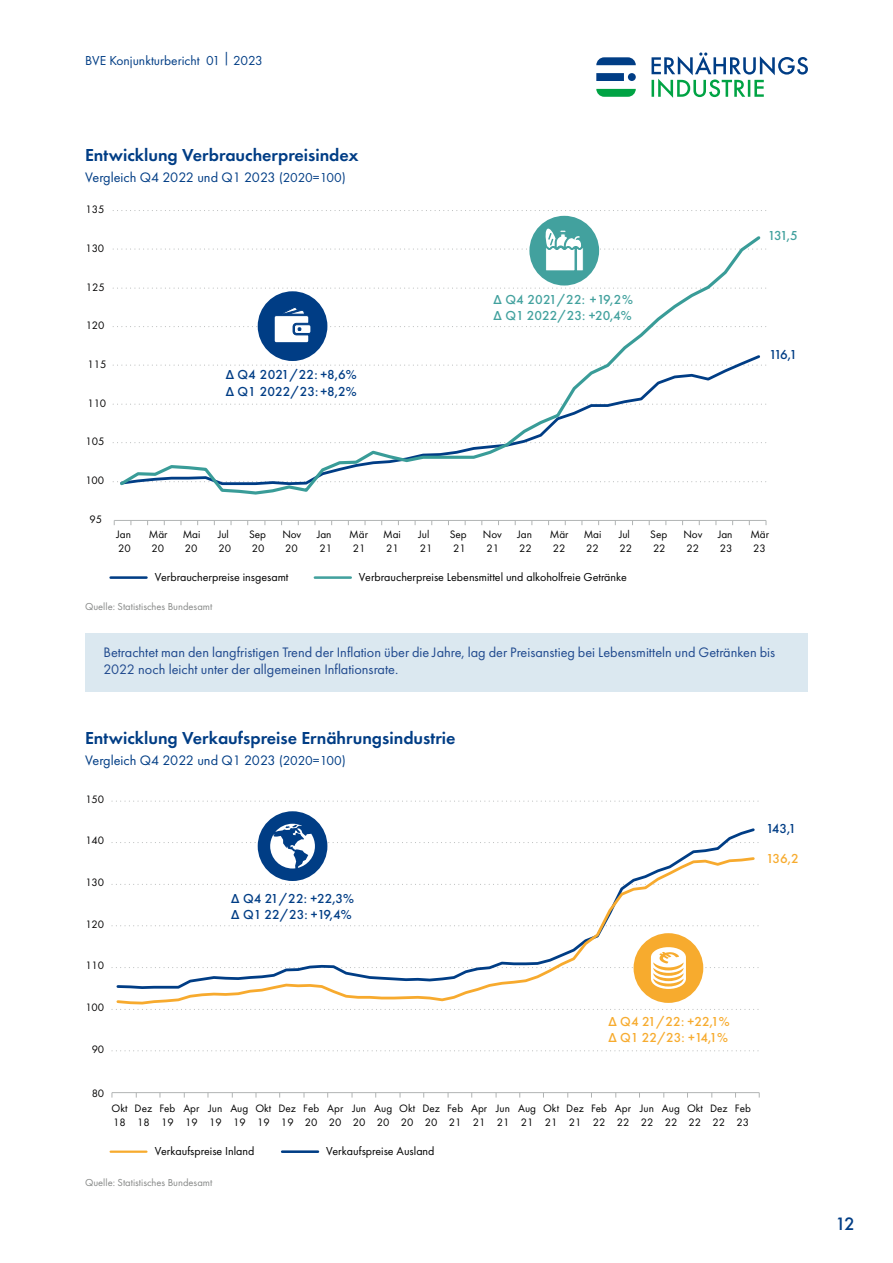
<style>
.page{position:relative;width:893px;height:1263px;background:#fff}
.page>*{position:absolute;margin:0;border:0;box-sizing:border-box;transform-origin:0 0}
.t1{font:600 18px "Futura PT";color:#003d85}
.t2{font:500 16.5px "Futura";color:#003d85}
.t3{font:14.25px/16.5px "Futura PT";color:#1f498e}
.t4{font:14.25px "Futura PT";color:#003d85}
.t5{font:500 13.5px/16.5px "Futura PT";color:#003d85}
.t6{font:500 13.5px/16.5px "Futura PT";color:#42a19e}
.t7{font:500 13.5px/16.5px "Futura PT";color:#f7ab2e}
.t8{font:13.5px "Futura PT";color:#003d85}
.t9{font:12px "Futura PT";color:#000}
.t10{font:11.25px/13.4px "Futura PT";letter-spacing:-.005em;color:#000}
.t11{font:11.25px "Futura PT";letter-spacing:-.01em;color:#020000}
.t12{font:11.1px/13.8px "Futura PT";color:#000}
.t13{font:11.1px "Futura PT";letter-spacing:-.01em;color:#020000}
.t14{font:10.5px "Futura PT";color:#878988}
.s1{font-size:13.5px}
</style>
<div class="page">
<svg style="left:596px;top:57px;width:40px;height:24px"></svg>
<svg style="left:596px;top:89px;width:40px;height:8px"></svg>
<svg style="left:652px;top:53px;width:156px;height:45px"></svg>
<div style="left:85px;top:634px;width:723px;height:58px;background:#dbe8f0"></div>
<svg style="left:112px;top:1050px;width:647px;height:1px"></svg>
<svg style="left:112px;top:1009px;width:647px;height:1px"></svg>
<svg style="left:112px;top:801px;width:647px;height:1px"></svg>
<hr style="left:112px;top:1092px;width:647px;height:1px;background:#b1b4b4">
<svg style="left:116px;top:868px;width:638px;height:137px"></svg>
<hr style="left:282px;top:1150px;width:36px;height:3px;background:#003d85">
<hr style="left:111px;top:1150px;width:35px;height:3px;background:#f7ab2e">
<div style="left:634px;top:933px;width:69px;height:70px;background:#f7ab2e;border-radius:50%"></div>
<svg style="left:651px;top:947px;width:35px;height:42px"></svg>
<div style="left:258px;top:811px;width:69px;height:70px;background:#003d85;border-radius:50%"></div>
<svg style="left:112px;top:824px;width:647px;height:44px"></svg>
<svg style="left:113px;top:210px;width:654px;height:1px"></svg>
<svg style="left:117px;top:271px;width:645px;height:224px"></svg>
<hr style="left:114px;top:520px;width:652px;height:1px;background:#b1b4b4">
<hr style="left:315px;top:576px;width:36px;height:3px;background:#42a19e">
<hr style="left:111px;top:576px;width:35px;height:3px;background:#003d85">
<svg style="left:529px;top:216px;width:70px;height:70px"></svg>
<div style="left:531px;top:216px;width:67px;height:67px;background:#42a19e;border-radius:50%"></div>
<svg style="left:113px;top:228px;width:653px;height:43px"></svg>
<div style="left:258px;top:291px;width:69px;height:70px;background:#003d85;border-radius:50%"></div>
<svg style="left:113px;top:307px;width:654px;height:36px"></svg>
<p class="t8" style="left:85px;top:52px;width:179px">BVE Konjunkturbericht 01 | 2023</p>
<p class="t1" style="left:85px;top:144px;width:275px">Entwicklung Verbraucherpreisindex</p>
<p class="t4" style="left:85px;top:169px;width:262px">Vergleich Q4 2022 und Q1 2023 <span class="s1">(2020=100)</span></p>
<p class="t11" style="left:86px;top:203px;width:20px">135</p>
<p class="t11" style="left:85px;top:241px;width:20px">130</p>
<p class="t11" style="left:86px;top:280px;width:20px">125</p>
<p class="t11" style="left:86px;top:319px;width:20px">120</p>
<p class="t11" style="left:88px;top:357px;width:20px">115</p>
<p class="t11" style="left:87px;top:396px;width:20px">110</p>
<p class="t11" style="left:86px;top:435px;width:20px">105</p>
<p class="t11" style="left:85px;top:473px;width:20px">100</p>
<p class="t5" style="left:225px;top:366px;width:133px">∆ Q4 2021/22: +8,6% ∆ Q1 2022/23: +8,2%</p>
<p class="t6" style="left:493px;top:291px;width:141px">∆ Q4 2021/22: +19,2% ∆ Q1 2022/23: +20,4%</p>
<p class="t6" style="left:768px;top:227px;width:31px">131,5</p>
<p class="t5" style="left:769px;top:346px;width:29px">116,1</p>
<p class="t11" style="left:90px;top:513px;width:14px">95</p>
<p class="t10" style="left:117px;top:528px;width:16px">Jan<br>20</p>
<p class="t10" style="left:149px;top:528px;width:20px">Mär<br>20</p>
<p class="t10" style="left:183px;top:528px;width:19px">Mai<br>20</p>
<p class="t10" style="left:218px;top:528px;width:14px">Jul<br>20</p>
<p class="t10" style="left:249px;top:528px;width:18px">Sep<br>20</p>
<p class="t10" style="left:282px;top:528px;width:21px">Nov<br>20</p>
<p class="t10" style="left:317px;top:528px;width:17px">Jan<br>21</p>
<p class="t10" style="left:349px;top:528px;width:20px;text-align:center">Mär<br>21</p>
<p class="t10" style="left:383px;top:528px;width:19px">Mai<br>21</p>
<p class="t10" style="left:419px;top:528px;width:15px">Jul<br>21</p>
<p class="t10" style="left:450px;top:528px;width:18px;text-align:center">Sep<br>21</p>
<p class="t10" style="left:483px;top:528px;width:21px;text-align:center">Nov<br>21</p>
<p class="t10" style="left:518px;top:528px;width:16px">Jan<br>22</p>
<p class="t10" style="left:550px;top:528px;width:20px">Mär<br>22</p>
<p class="t10" style="left:584px;top:528px;width:19px">Mai<br>22</p>
<p class="t10" style="left:619px;top:528px;width:15px">Jul<br>22</p>
<p class="t10" style="left:650px;top:528px;width:18px">Sep<br>22</p>
<p class="t10" style="left:683px;top:528px;width:21px">Nov<br>22</p>
<p class="t10" style="left:718px;top:528px;width:16px">Jan<br>23</p>
<p class="t10" style="left:750px;top:528px;width:20px">Mär<br>23</p>
<p class="t9" style="left:155px;top:570px;width:135px">Verbraucherpreise insgesamt</p>
<p class="t9" style="left:359px;top:570px;width:269px">Verbraucherpreise Lebensmittel und alkoholfreie Getränke</p>
<p class="t14" style="left:85px;top:600px;width:129px">Quelle: Statistisches Bundesamt</p>
<p class="t3" style="left:103px;top:644px;width:673px">Betrachtet man den langfristigen Trend der Inflation über die Jahre, lag der Preisanstieg bei Lebensmitteln und Getränken bis<br>2022 noch leicht unter der allgemeinen Inflationsrate.</p>
<p class="t1" style="left:85px;top:727px;width:372px">Entwicklung Verkaufspreise Ernährungsindustrie</p>
<p class="t4" style="left:85px;top:752px;width:262px">Vergleich Q4 2022 und Q1 2023 <span class="s1">(2020=100)</span></p>
<p class="t13" style="left:85px;top:793px;width:20px">150</p>
<p class="t13" style="left:85px;top:834px;width:20px">140</p>
<p class="t13" style="left:85px;top:876px;width:20px">130</p>
<p class="t13" style="left:85px;top:917px;width:20px">120</p>
<p class="t13" style="left:85px;top:959px;width:20px">110</p>
<p class="t13" style="left:85px;top:1001px;width:20px">100</p>
<p class="t13" style="left:92px;top:1042px;width:14px">90</p>
<p class="t5" style="left:231px;top:890px;width:125px">∆ Q4 21/22: +22,3% ∆ Q1 22/23: +19,4%</p>
<p class="t7" style="left:608px;top:1013px;width:123px">∆ Q4 21/22: +22,1% ∆ Q1 22/23: +14,1%</p>
<p class="t13" style="left:92px;top:1087px;width:14px">80</p>
<p class="t12" style="left:111px;top:1101px;width:17px">Okt<br>18</p>
<p class="t12" style="left:135px;top:1101px;width:19px">Dez<br>18</p>
<p class="t12" style="left:159px;top:1101px;width:18px">Feb<br>19</p>
<p class="t12" style="left:183px;top:1101px;width:18px">Apr<br>19</p>
<p class="t12" style="left:208px;top:1101px;width:15px">Jun<br>19</p>
<p class="t12" style="left:230px;top:1101px;width:20px">Aug<br>19</p>
<p class="t12" style="left:255px;top:1101px;width:17px">Okt<br>19</p>
<p class="t12" style="left:279px;top:1101px;width:19px">Dez<br>19</p>
<p class="t12" style="left:303px;top:1101px;width:18px">Feb<br>20</p>
<p class="t12" style="left:327px;top:1101px;width:18px">Apr<br>20</p>
<p class="t12" style="left:352px;top:1101px;width:15px">Jun<br>20</p>
<p class="t12" style="left:374px;top:1101px;width:20px">Aug<br>20</p>
<p class="t12" style="left:399px;top:1101px;width:17px">Okt<br>20</p>
<p class="t12" style="left:422px;top:1101px;width:19px">Dez<br>20</p>
<p class="t12" style="left:447px;top:1101px;width:18px">Feb<br>21</p>
<p class="t12" style="left:471px;top:1101px;width:18px">Apr<br>21</p>
<p class="t12" style="left:496px;top:1101px;width:15px">Jun<br>21</p>
<p class="t12" style="left:518px;top:1101px;width:20px">Aug<br>21</p>
<p class="t12" style="left:543px;top:1101px;width:17px">Okt<br>21</p>
<p class="t12" style="left:566px;top:1101px;width:19px">Dez<br>21</p>
<p class="t12" style="left:591px;top:1101px;width:18px">Feb<br>22</p>
<p class="t12" style="left:615px;top:1101px;width:18px">Apr<br>22</p>
<p class="t12" style="left:640px;top:1101px;width:15px">Jun<br>22</p>
<p class="t12" style="left:662px;top:1101px;width:20px">Aug<br>22</p>
<p class="t12" style="left:687px;top:1101px;width:17px">Okt<br>22</p>
<p class="t12" style="left:710px;top:1101px;width:19px">Dez<br>22</p>
<p class="t12" style="left:735px;top:1101px;width:18px">Feb<br>23</p>
<p class="t9" style="left:155px;top:1144px;width:101px">Verkaufspreise Inland</p>
<p class="t9" style="left:326px;top:1144px;width:110px">Verkaufspreise Ausland</p>
<p class="t14" style="left:85px;top:1177px;width:129px">Quelle: Statistisches Bundesamt</p>
<p class="t5" style="left:766px;top:820px;width:32px">143,1</p>
<p class="t7" style="left:766px;top:850px;width:34px">136,2</p>
<p class="t2" style="left:836px;top:1212px;width:21px">12</p>
</div>
